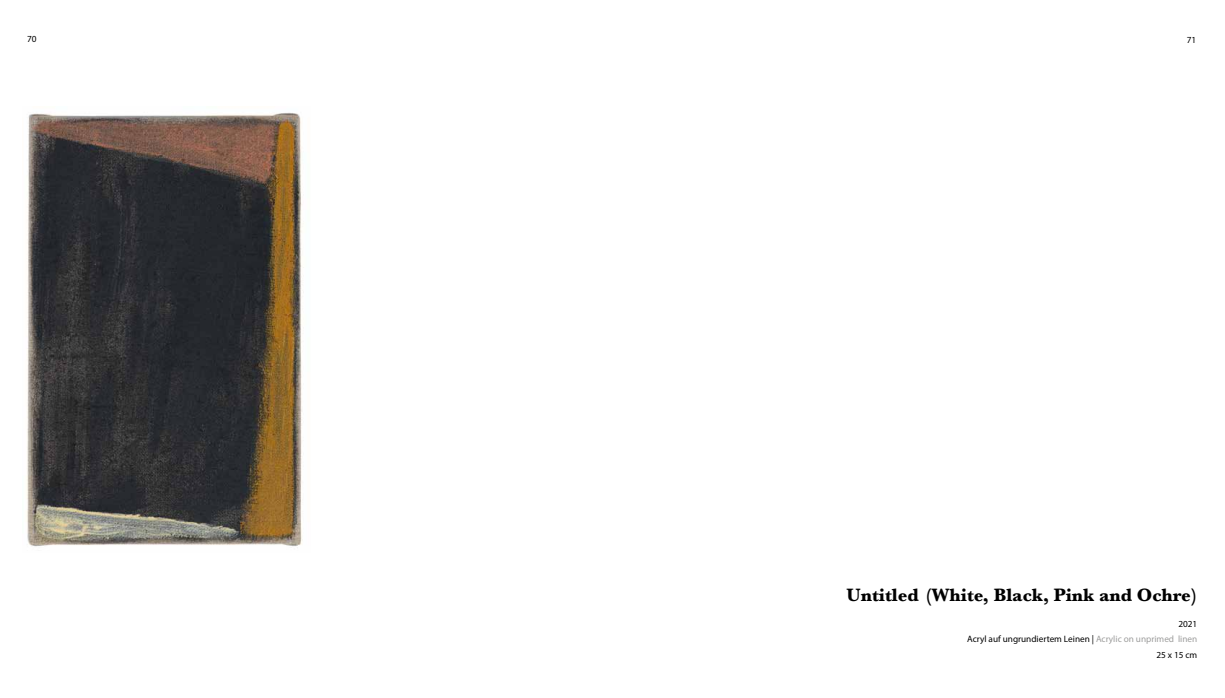
<style>
.page{position:relative;width:1225px;height:698px;background:#fff}
.page>*{position:absolute;margin:0;border:0;box-sizing:border-box;transform-origin:0 0}
.t1{font:700 18.6px "Baskerville";color:#000}
.t2{font:9.3px "Myriad Pro";color:#000}
.t3{font:9.2px/15.2px "Myriad Pro";color:#000;text-align:right}
.s1{color:#9d9d9c}
</style>
<div class="page">
<img style="left:26px;top:112px;width:278px;height:436px">
<p class="t2" style="left:27px;top:33px;width:11px">70</p>
<p class="t2" style="left:1186px;top:34px;width:11px">71</p>
<h1 class="t1" style="left:846px;top:581px;width:352px">Untitled (White, Black, Pink and Ochre)</h1>
<p class="t3" style="left:967px;top:616px;width:232px">2021<br>Acryl auf ungrundiertem Leinen | <span class="s1">Acrylic on unprimed linen<br></span>25 x 15 cm</p>
</div>
